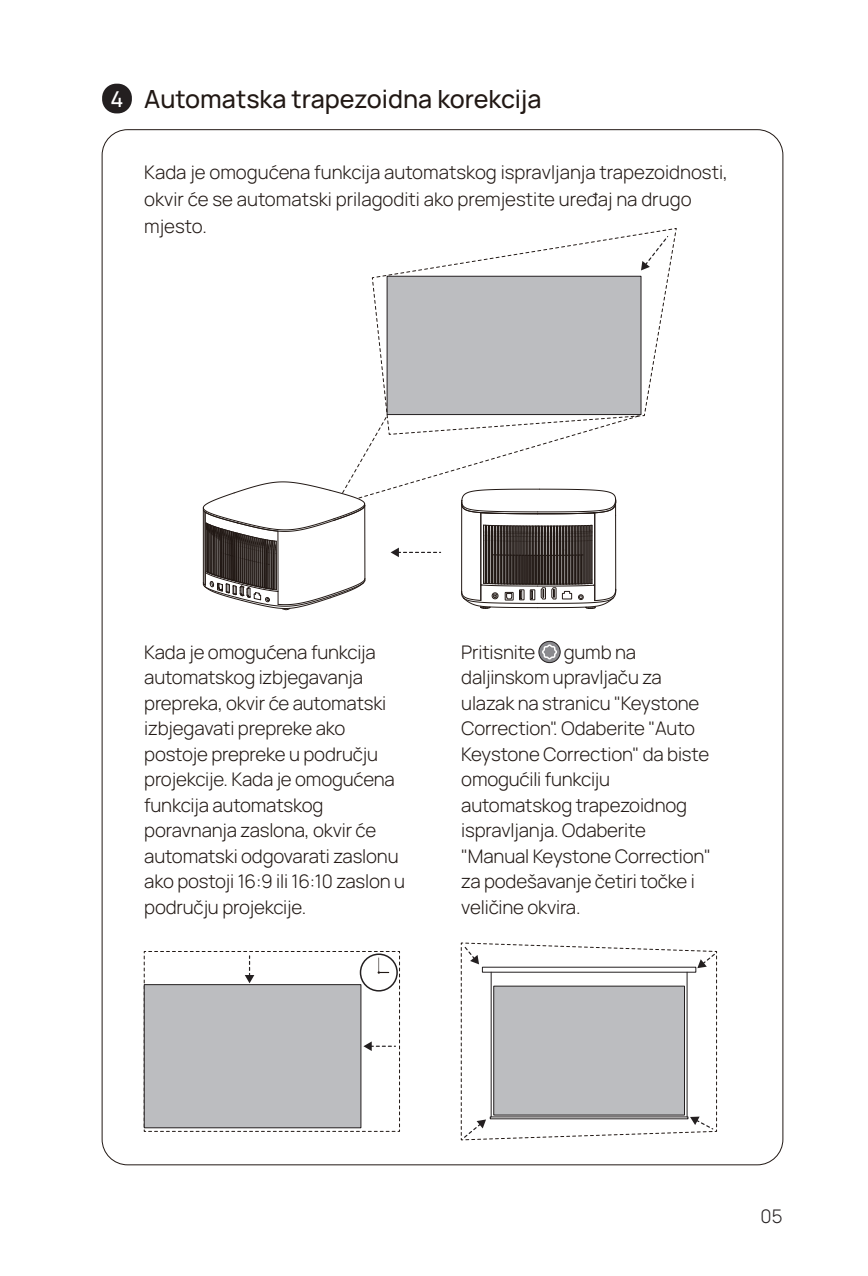
<style>
.page{position:relative;width:868px;height:1276px;background:#fff}
.page>*{position:absolute;margin:0;border:0;box-sizing:border-box;transform-origin:0 0}
.t1{font:500 24px "Manrope 3";color:#211814}
.t2{font:300 18px/25.5px "Manrope 3";letter-spacing:-.01em;color:#211814}
.t3{font:300 18px "Manrope 3";color:#231f20}
.s1{font-size:21px;color:#fff}
</style>
<div class="page">
<div style="left:102px;top:84px;width:30px;height:29px;background:#231f20;border-radius:14px"></div>
<div style="left:538px;top:641px;width:22px;height:22px;border:1px solid #231f20;border-radius:50%"></div>
<svg style="left:540px;top:643px;width:18px;height:18px"></svg>
<svg style="left:143px;top:951px;width:257px;height:181px"></svg>
<svg style="left:460px;top:942px;width:257px;height:198px"></svg>
<svg style="left:202px;top:228px;width:475px;height:383px"></svg>
<h1 class="t1" style="left:111px;top:84px;width:432px"><span class="s1">4</span> Automatska trapezoidna korekcija</h1>
<p class="t2" style="left:144px;top:159px;width:585px;line-height:27px">Kada je omogućena funkcija automatskog ispravljanja trapezoidnosti, okvir će se automatski prilagoditi ako premjestite uređaj na drugo mjesto.</p>
<p class="t2" style="left:144px;top:639px;width:262px">Kada je omogućena funkcija automatskog izbjegavanja prepreka, okvir će automatski izbjegavati prepreke ako postoje prepreke u području projekcije. Kada je omogućena funkcija automatskog poravnanja zaslona, okvir će automatski odgovarati zaslonu ako postoji 16:9 ili 16:10 zaslon u području projekcije.</p>
<p class="t2" style="left:461px;top:639px;width:76px">Pritisnite</p>
<p class="t2" style="left:461px;top:639px;width:251px;text-indent:102px">gumb na daljinskom upravljaču za ulazak na stranicu "Keystone<br>Correction". Odaberite "Auto<br>Keystone Correction" da biste omogućili funkciju automatskog trapezoidnog ispravljanja. Odaberite "Manual Keystone Correction" za podešavanje četiri točke i veličine okvira.</p>
<p class="t3" style="left:760px;top:1205px;width:23px">05</p>
</div>
